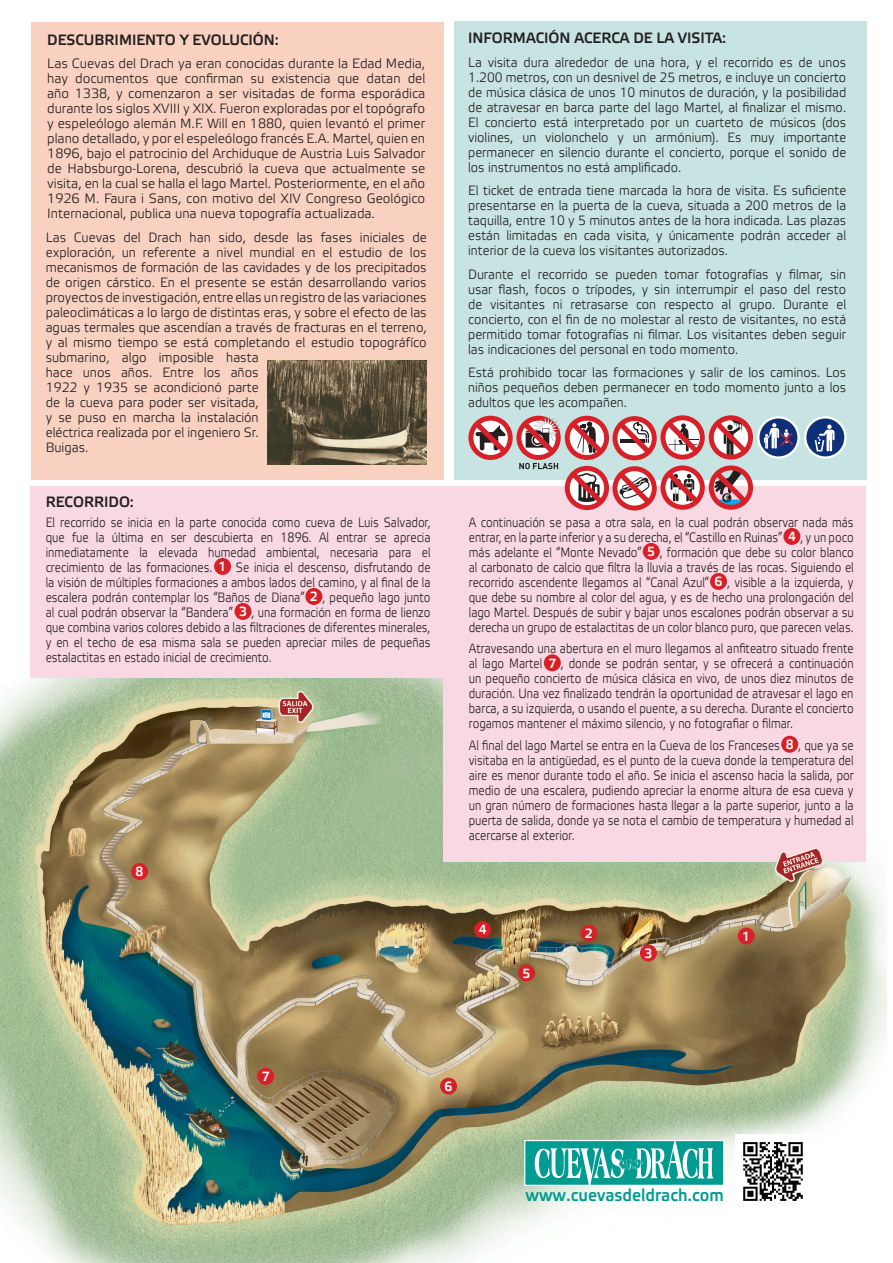
<style>
.page{position:relative;width:893px;height:1263px;background:#fff}
.page>*{position:absolute;margin:0;border:0;box-sizing:border-box;transform-origin:0 0}
.t1{font:700 17.4px "Elektra Light Pro";color:#009b91;scale:.94 1}
.t2{font:700 15px "Elektra Light Pro";color:#231f20;scale:.95 1}
.t3{font:13.5px/15px "Elektra Light Pro";color:#231f20;text-align:justify;scale:.84 1}
.t4{font:13.5px/15px "Elektra Light Pro";color:#231f20;text-align:justify;scale:.93 1}
.t5{font:13.5px/15px "Elektra Light Pro";color:#231f20;scale:.95 1}
.t6{font:13.5px/15px "Elektra Light Pro";color:#231f20;text-align:justify}
.t7{font:700 13.35px "Elektra Light Pro";color:#fff;scale:.95 1}
.s1{font-weight:700;font-size:13.35px;color:#fff}
</style>
<div class="page">
<img style="left:0;top:618px;width:886px;height:645px">
<div style="left:443px;top:486px;width:422px;height:376px;background:#f8d8e3"></div>
<div style="left:31px;top:22px;width:412px;height:458px;background:#f8d1c1"></div>
<div style="left:454px;top:22px;width:412px;height:458px;background:#c7e4e2"></div>
<img style="left:736px;top:1134px;width:74px;height:75px">
<div style="left:525px;top:1140px;width:199px;height:45px;background:#009b91"></div>
<div style="left:524px;top:1140px;width:200px;height:46px;border:1px solid #fff"></div>
<svg style="left:535px;top:1140px;width:178px;height:45px"></svg>
<img style="left:765px;top:848px;width:83px;height:47px">
<div style="left:30px;top:486px;width:415px;height:192px;background:#f8d8e3"></div>
<div style="left:214px;top:558px;width:17px;height:17px;background:#d82028;border-radius:50%"></div>
<div style="left:305px;top:588px;width:17px;height:17px;background:#d82028;border-radius:50%"></div>
<div style="left:235px;top:603px;width:16px;height:17px;background:#d82028;border-radius:50%"></div>
<div style="left:783px;top:528px;width:17px;height:17px;background:#d82028;border-radius:50%"></div>
<div style="left:643px;top:543px;width:17px;height:17px;background:#d82028;border-radius:50%"></div>
<div style="left:710px;top:573px;width:17px;height:17px;background:#d82028;border-radius:50%"></div>
<div style="left:544px;top:654px;width:17px;height:17px;background:#d82028;border-radius:50%"></div>
<div style="left:781px;top:736px;width:17px;height:17px;background:#d82028;border-radius:50%"></div>
<img style="left:268px;top:361px;width:158px;height:103px">
<div style="left:738px;top:927px;width:17px;height:17px;background:#d82028;border-radius:50%"></div>
<div style="left:580px;top:924px;width:17px;height:17px;background:#d82028;border-radius:50%"></div>
<div style="left:640px;top:944px;width:17px;height:17px;background:#d82028;border-radius:50%"></div>
<div style="left:518px;top:964px;width:17px;height:17px;background:#d82028;border-radius:50%"></div>
<div style="left:474px;top:921px;width:17px;height:17px;background:#d82028;border-radius:50%"></div>
<div style="left:440px;top:1078px;width:17px;height:17px;background:#d82028;border-radius:50%"></div>
<div style="left:257px;top:1068px;width:17px;height:17px;background:#d82028;border-radius:50%"></div>
<div style="left:131px;top:863px;width:17px;height:17px;background:#d82028;border-radius:50%"></div>
<svg style="left:468px;top:415px;width:379px;height:95px"></svg>
<p class="t2" style="left:47px;top:31px;width:245px">DESCUBRIMIENTO Y EVOLUCIÓN:</p>
<p class="t6" style="left:47px;top:57px;width:380px">Las Cuevas del Drach ya eran conocidas durante la Edad Media, hay documentos que confirman su existencia que datan del año 1338, y comenzaron a ser visitadas de forma esporádica durante los siglos XVIII y XIX. Fueron exploradas por el topógrafo y espeleólogo alemán M.F. Will en 1880, quien levantó el primer plano detallado, y por el espeleólogo francés E.A. Martel, quien en 1896, bajo el patrocinio del Archiduque de Austria Luis Salvador de Habsburgo-Lorena, descubrió la cueva que actualmente se visita, en la cual se halla el lago Martel. Posteriormente, en el año 1926 M. Faura i Sans, con motivo del XIV Congreso Geológico Internacional, publica una nueva topografía actualizada.</p>
<p class="t5" style="left:46px;top:230px;width:403px">Las Cuevas del Drach han sido, desde las fases iniciales de exploración, un referente a nivel mundial en el estudio de los mecanismos de formación de las cavidades y de los precipitados de origen cárstico. En el presente se están desarrollando varios proyectos de investigación, entre ellas un registro de las variaciones paleoclimáticas a lo largo de distintas eras, y sobre el efecto de las aguas termales que ascendían a través de fracturas en el terreno, y al mismo tiempo se está completando el estudio topográfíco submarino, algo imposible hasta<br>hace unos años. Entre los años<br>1922 y 1935 se acondicionó parte<br>de la cueva para poder ser visitada,<br>y se puso en marcha la instalación<br>eléctrica realizada por el ingeniero Sr.<br>Buigas.</p>
<p class="t2" style="left:46px;top:493px;width:94px">RECORRIDO:</p>
<p class="t2" style="left:468px;top:30px;width:273px">INFORMACIÓN ACERCA DE LA VISITA:</p>
<p class="t4" style="left:468px;top:55px;width:408px">La visita dura alrededor de una hora, y el recorrido es de unos 1.200 metros, con un desnivel de 25 metros, e incluye un concierto de música clásica de unos 10 minutos de duración, y la posibilidad de atravesar en barca parte del lago Martel, al finalizar el mismo.<br>El concierto está interpretado por un cuarteto de músicos (dos violines, un violonchelo y un armónium). Es muy importante permanecer en silencio durante el concierto, porque el sonido de los instrumentos no está amplificado.</p>
<p class="t4" style="left:468px;top:184px;width:408px">El ticket de entrada tiene marcada la hora de visita. Es suficiente presentarse en la puerta de la cueva, situada a 200 metros de la taquilla, entre 10 y 5 minutos antes de la hora indicada. Las plazas están limitadas en cada visita, y únicamente podrán acceder al interior de la cueva los visitantes autorizados.</p>
<p class="t4" style="left:468px;top:267px;width:408px">Durante el recorrido se pueden tomar fotografías y filmar, sin usar flash, focos o trípodes, y sin interrumpir el paso del resto de visitantes ni retrasarse con respecto al grupo. Durante el concierto, con el fin de no molestar al resto de visitantes, no está permitido tomar fotografías ni filmar. Los visitantes deben seguir las indicaciones del personal en todo momento.</p>
<p class="t4" style="left:468px;top:366px;width:408px">Está prohibido tocar las formaciones y salir de los caminos. Los niños pequeños deben permanecer en todo momento junto a los adultos que les acompañen.</p>
<p class="t3" style="left:46px;top:515px;width:460px">El recorrido se inicia en la parte conocida como cueva de Luis Salvador, que fue la última en ser descubierta en 1896. Al entrar se aprecia inmediatamente la elevada humedad ambiental, necesaria para el crecimiento de las formaciones. <span class="s1">1</span> Se inicia el descenso, disfrutando de la visión de múltiples formaciones a ambos lados del camino, y al final de la escalera podrán contemplar los “Baños de Diana” <span class="s1">2</span> , pequeño lago junto al cual podrán observar la “Bandera” <span class="s1">3</span> , una formación en forma de lienzo que combina varios colores debido a las filtraciones de diferentes minerales, y en el techo de esa misma sala se pueden apreciar miles de pequeñas estalactitas en estado inicial de crecimiento.</p>
<p class="t3" style="left:469px;top:515px;width:460px">A continuación se pasa a otra sala, en la cual podrán observar nada más entrar, en la parte inferior y a su derecha, el “Castillo en Ruinas” <span class="s1">4</span> , y un poco más adelante el “Monte Nevado” <span class="s1">5</span> , formación que debe su color blanco al carbonato de calcio que filtra la lluvia a través de las rocas. Siguiendo el recorrido ascendente llegamos al “Canal Azul” <span class="s1">6</span> , visible a la izquierda, y que debe su nombre al color del agua, y es de hecho una prolongación del lago Martel. Después de subir y bajar unos escalones podrán observar a su derecha un grupo de estalactitas de un color blanco puro, que parecen velas.</p>
<p class="t3" style="left:469px;top:642px;width:460px">Atravesando una abertura en el muro llegamos al anfiteatro situado frente al lago Martel <span class="s1">7</span> , donde se podrán sentar, y se ofrecerá a continuación un pequeño concierto de música clásica en vivo, de unos diez minutos de duración. Una vez finalizado tendrán la oportunidad de atravesar el lago en barca, a su izquierda, o usando el puente, a su derecha. Durante el concierto rogamos mantener el máximo silencio, y no fotografiar o filmar.</p>
<p class="t3" style="left:469px;top:738px;width:460px">Al final del lago Martel se entra en la Cueva de los Franceses <span class="s1">8</span> , que ya se visitaba en la antigüedad, es el punto de la cueva donde la temperatura del aire es menor durante todo el año. Se inicia el ascenso hacia la salida, por medio de una escalera, pudiendo apreciar la enorme altura de esa cueva y un gran número de formaciones hasta llegar a la parte superior, junto a la puerta de salida, donde ya se nota el cambio de temperatura y humedad al acercarse al exterior.</p>
<p class="t7" style="left:136px;top:864px;width:10px">8</p>
<p class="t7" style="left:262px;top:1069px;width:10px">7</p>
<p class="t7" style="left:479px;top:922px;width:10px">4</p>
<p class="t7" style="left:523px;top:966px;width:10px">5</p>
<p class="t7" style="left:585px;top:926px;width:10px">2</p>
<p class="t7" style="left:742px;top:929px;width:10px">1</p>
<p class="t7" style="left:644px;top:946px;width:10px">3</p>
<p class="t7" style="left:445px;top:1079px;width:10px">6</p>
<p class="t1" style="left:525px;top:1185px;width:213px">www.cuevasdeldrach.com</p>
</div>
